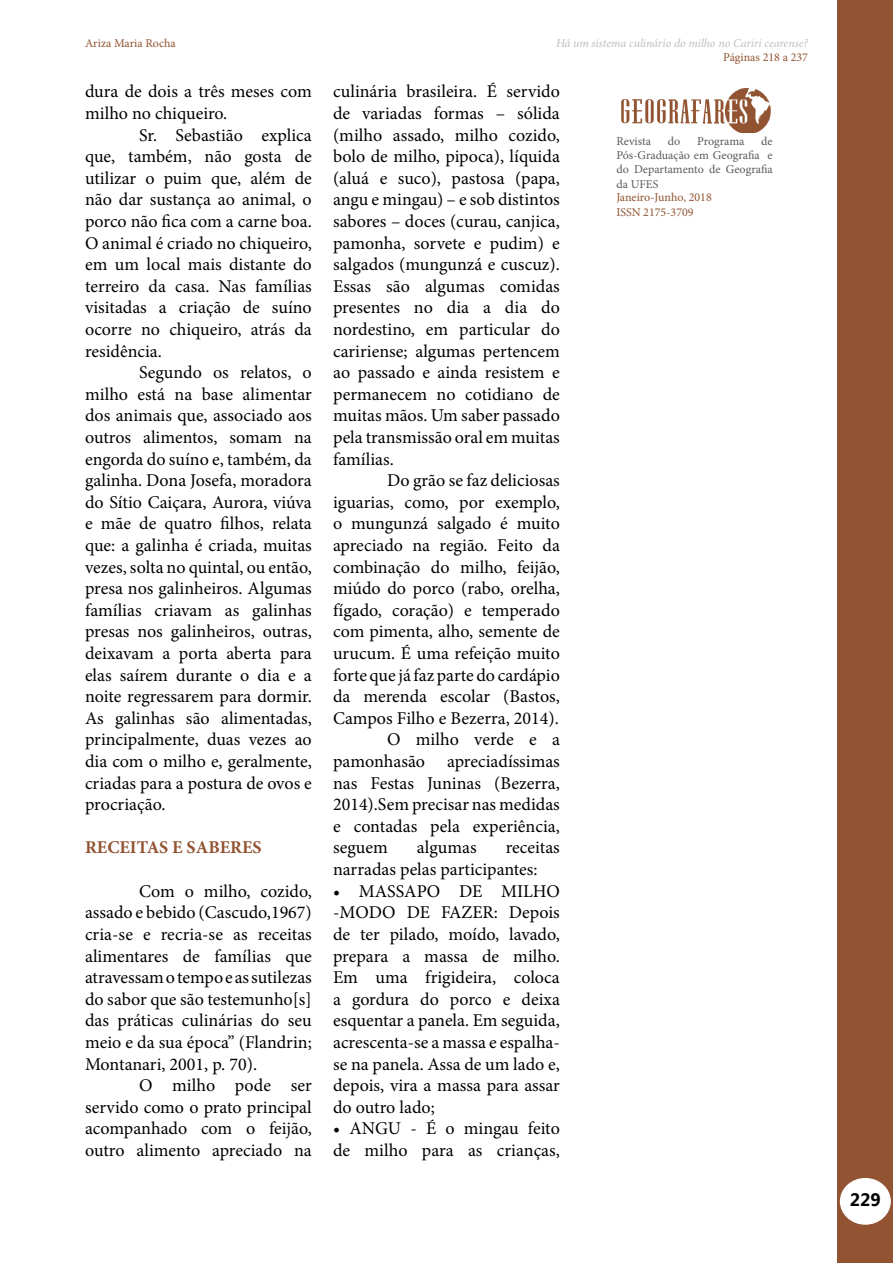
<style>
.page{position:relative;width:893px;height:1263px;background:#fff}
.page>*{position:absolute;margin:0;border:0;box-sizing:border-box;transform-origin:0 0}
.t1{font:18px/21.6px "Minion Pro";color:#000;text-align:justify}
.t2{font:700 18px "Minion Pro";color:#915331}
.t3{font:700 18px "Segoe UI";color:#000}
.t4{font:12px/14.4px "Minion Pro";color:#58595b;text-align:justify}
.t5{font:12px/14.4px "Minion Pro";color:#915331}
.t6{font:italic 12px "Minion Pro";letter-spacing:-.005em;color:#bcbec0}
</style>
<div class="page">
<div style="left:838px;top:0;width:55px;height:1263px;background:#915331"></div>
<div style="left:841px;top:1179px;width:49px;height:45px;background:#fff;border-radius:50%"></div>
<div style="left:840px;top:1178px;width:51px;height:47px;border:2px solid #fff;border-radius:50%"></div>
<img style="left:621px;top:88px;width:150px;height:45px">
<p class="t5" style="left:85px;top:36px;width:92px">Ariza Maria Rocha</p>
<p class="t1" style="left:85px;top:81px;width:228px">dura de dois a três meses com milho no chiqueiro.</p>
<p class="t1" style="left:85px;top:124px;width:228px;text-indent:54px">Sr. Sebastião explica que, também, não gosta de utilizar o puim que, além de não dar sustança ao animal, o porco não fica com a carne boa.<br>O animal é criado no chiqueiro, em um local mais distante do terreiro da casa. Nas famílias visitadas a criação de suíno ocorre no chiqueiro, atrás da residência.</p>
<p class="t1" style="left:85px;top:362px;width:228px;text-indent:54px">Segundo os relatos, o milho está na base alimentar dos animais que, associado aos outros alimentos, somam na engorda do suíno e, também, da galinha. Dona Josefa, moradora do Sítio Caiçara, Aurora, viúva e mãe de quatro filhos, relata que: a galinha é criada, muitas vezes, solta no quintal, ou então, presa nos galinheiros. Algumas famílias criavam as galinhas presas nos galinheiros, outras, deixavam a porta aberta para elas saírem durante o dia e a noite regressarem para dormir.<br>As galinhas são alimentadas, principalmente, duas vezes ao dia com o milho e, geralmente, criadas para a postura de ovos e procriação.</p>
<p class="t2" style="left:85px;top:835px;width:178px">RECEITAS E SABERES</p>
<p class="t1" style="left:85px;top:880px;width:228px;text-indent:54px">Com o milho, cozido, assado e bebido (Cascudo,1967) cria-se e recria-se as receitas alimentares de famílias que atravessam o tempo e as sutilezas do sabor que são testemunho[s] das práticas culinárias do seu meio e da sua época” (Flandrin; Montanari, 2001, p. 70).</p>
<p class="t1" style="left:85px;top:1075px;width:228px;text-indent:54px">O milho pode ser servido como o prato principal acompanhado com o feijão, outro alimento apreciado na</p>
<p class="t6" style="left:556px;top:35px;width:253px">Há um sistema culinário do milho no Cariri cearense?</p>
<p class="t5" style="left:723px;top:50px;width:86px">Páginas 218 a 237</p>
<p class="t1" style="left:333px;top:81px;width:228px">culinária brasileira. É servido de variadas formas – sólida (milho assado, milho cozido, bolo de milho, pipoca), líquida (aluá e suco), pastosa (papa, angu e mingau) – e sob distintos sabores – doces (curau, canjica, pamonha, sorvete e pudim) e salgados (mungunzá e cuscuz).<br>Essas são algumas comidas presentes no dia a dia do nordestino, em particular do caririense; algumas pertencem ao passado e ainda resistem e permanecem no cotidiano de muitas mãos. Um saber passado pela transmissão oral em muitas famílias.</p>
<p class="t1" style="left:387px;top:470px;width:174px">Do grão se faz deliciosas</p>
<p class="t1" style="left:333px;top:491px;width:228px">iguarias, como, por exemplo,</p>
<p class="t1" style="left:333px;top:513px;width:228px">o mungunzá salgado é muito</p>
<p class="t1" style="left:333px;top:535px;width:228px">apreciado na região. Feito da</p>
<p class="t1" style="left:333px;top:556px;width:228px">combinação do milho, feijão,</p>
<p class="t1" style="left:333px;top:578px;width:228px">miúdo do porco (rabo, orelha,</p>
<p class="t1" style="left:333px;top:599px;width:228px">fígado, coração) e temperado</p>
<p class="t1" style="left:333px;top:621px;width:228px">com pimenta, alho, semente de</p>
<p class="t1" style="left:333px;top:643px;width:228px">urucum. É uma refeição muito</p>
<p class="t1" style="left:333px;top:664px;width:228px">forte que já faz parte do cardápio</p>
<p class="t1" style="left:333px;top:686px;width:228px">da merenda escolar (Bastos,</p>
<p class="t1" style="left:333px;top:707px;width:227px">Campos Filho e Bezerra, 2014).</p>
<p class="t1" style="left:387px;top:729px;width:174px">O milho verde e a</p>
<p class="t1" style="left:333px;top:751px;width:228px">pamonhasão apreciadíssimas</p>
<p class="t1" style="left:333px;top:772px;width:228px">nas Festas Juninas (Bezerra,</p>
<p class="t1" style="left:333px;top:794px;width:228px">2014).Sem precisar nas medidas</p>
<p class="t1" style="left:333px;top:815px;width:228px">e contadas pela experiência,</p>
<p class="t1" style="left:333px;top:837px;width:56px">seguem</p>
<p class="t1" style="left:417px;top:837px;width:61px">algumas</p>
<p class="t1" style="left:333px;top:837px;width:228px;text-indent:173px">receitas narradas pelas participantes:</p>
<p class="t1" style="left:333px;top:880px;width:228px">• MASSAPO DE MILHO -MODO DE FAZER: Depois de ter pilado, moído, lavado, prepara a massa de milho.<br>Em uma frigideira, coloca a gordura do porco e deixa esquentar a panela. Em seguida, acrescenta-se a massa e espalha&shy;se na panela. Assa de um lado e, depois, vira a massa para assar do outro lado;</p>
<p class="t1" style="left:333px;top:1118px;width:228px">• ANGU - É o mingau feito de milho para as crianças,</p>
<p class="t4" style="left:616px;top:134px;width:36px">Revista</p>
<p class="t4" style="left:668px;top:134px;width:14px">do</p>
<p class="t4" style="left:697px;top:134px;width:49px">Programa</p>
<p class="t4" style="left:616px;top:134px;width:158px;text-indent:145px">de Pós-Graduação em Geografia e do Departamento de Geografia da UFES</p>
<p class="t5" style="left:616px;top:190px;width:97px">Janeiro-Junho, 2018<br>ISSN 2175-3709</p>
<p class="t3" style="left:850px;top:1187px;width:33px">229</p>
</div>
